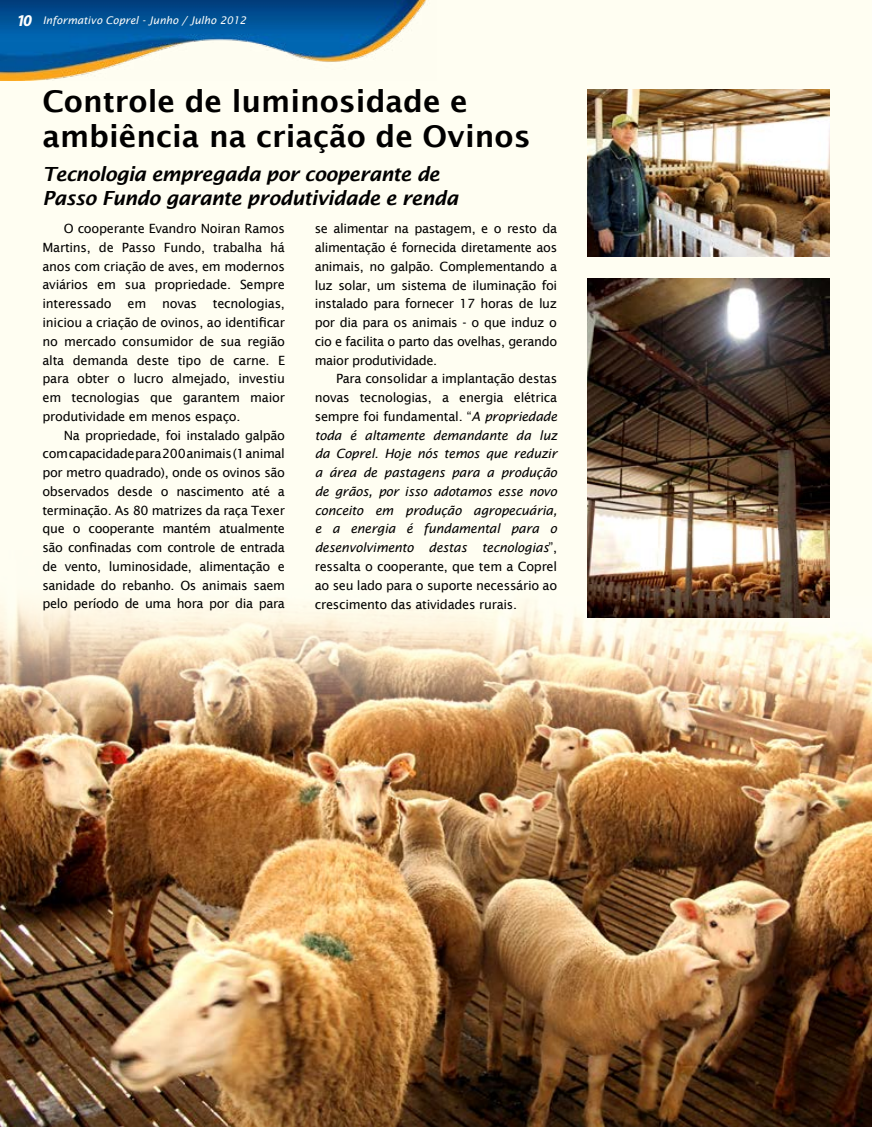
<style>
.page{position:relative;width:872px;height:1127px;background:#fff}
.page>*{position:absolute;margin:0;border:0;box-sizing:border-box;transform-origin:0 0}
.t1{font:600 30px/34.5px "Lucida Sans";color:#000}
.t2{font:italic 600 19.5px/24px "Lucida Sans";letter-spacing:-.03em;color:#000}
.t3{font:12.75px/18.8px "Lucida Sans";letter-spacing:-.03em;color:#000;text-align:justify}
.t4{font:italic 12.75px/18.8px "Lucida Sans";letter-spacing:-.02em;color:#000;text-align:justify}
.t5{font:italic 10.5px "Lucida Sans";color:#fcfcfc}
.s1{font-family:"Myriad Pro";font-weight:700;font-size:16.5px;color:#fff}
.s2{font-style:normal}
</style>
<div class="page">
<div style="left:0;top:0;width:871px;height:1127px;background:#fffef2"></div>
<img style="left:0;top:551px;width:872px;height:576px">
<img style="left:0;top:0;width:426px;height:81px">
<img style="left:587px;top:279px;width:242px;height:338px">
<img style="left:587px;top:89px;width:242px;height:168px">
<p class="t5" style="left:16px;top:14px;width:231px"><span class="s1">10</span> Informativo Coprel - Junho / Julho 2012</p>
<h1 class="t1" style="left:43px;top:84px;width:489px">Controle de luminosidade e ambiência na criação de Ovinos</h1>
<h2 class="t2" style="left:43px;top:162px;width:417px">Tecnologia empregada por cooperante de<br>Passo Fundo garante produtividade e renda</h2>
<p class="t3" style="left:43px;top:219px;width:244px;text-indent:21px">O cooperante Evandro Noiran Ramos Martins, de Passo Fundo, trabalha há anos com criação de aves, em modernos aviários em sua propriedade. Sempre interessado em novas tecnologias, iniciou a criação de ovinos, ao identificar no mercado consumidor de sua região alta demanda deste tipo de carne. E para obter o lucro almejado, investiu em tecnologias que garantem maior produtividade em menos espaço.</p>
<p class="t3" style="left:43px;top:426px;width:244px;text-indent:21px">Na propriedade, foi instalado galpão com capacidade para 200 animais (1 animal por metro quadrado), onde os ovinos são observados desde o nascimento até a terminação. As 80 matrizes da raça Texer que o cooperante mantém atualmente são confinadas com controle de entrada de vento, luminosidade, alimentação e sanidade do rebanho. Os animais saem pelo período de uma hora por dia para</p>
<p class="t3" style="left:315px;top:219px;width:244px">se alimentar na pastagem, e o resto da alimentação é fornecida diretamente aos animais, no galpão. Complementando a luz solar, um sistema de iluminação foi instalado para fornecer 17 horas de luz por dia para os animais - o que induz o cio e facilita o parto das ovelhas, gerando maior produtividade.</p>
<p class="t4" style="left:315px;top:369px;width:244px;text-indent:21px"><span class="s2">Para consolidar a implantação destas novas tecnologias, a energia elétrica sempre foi fundamental. “</span>A propriedade toda é altamente demandante da luz da Coprel. Hoje nós temos que reduzir a área de pastagens para a produção de grãos, por isso adotamos esse novo conceito em produção agropecuária, e a energia é fundamental para o desenvolvimento destas tecnologias<span class="s2">”, ressalta o cooperante, que tem a Coprel ao seu lado para o suporte necessário ao crescimento das atividades rurais.</span></p>
</div>
